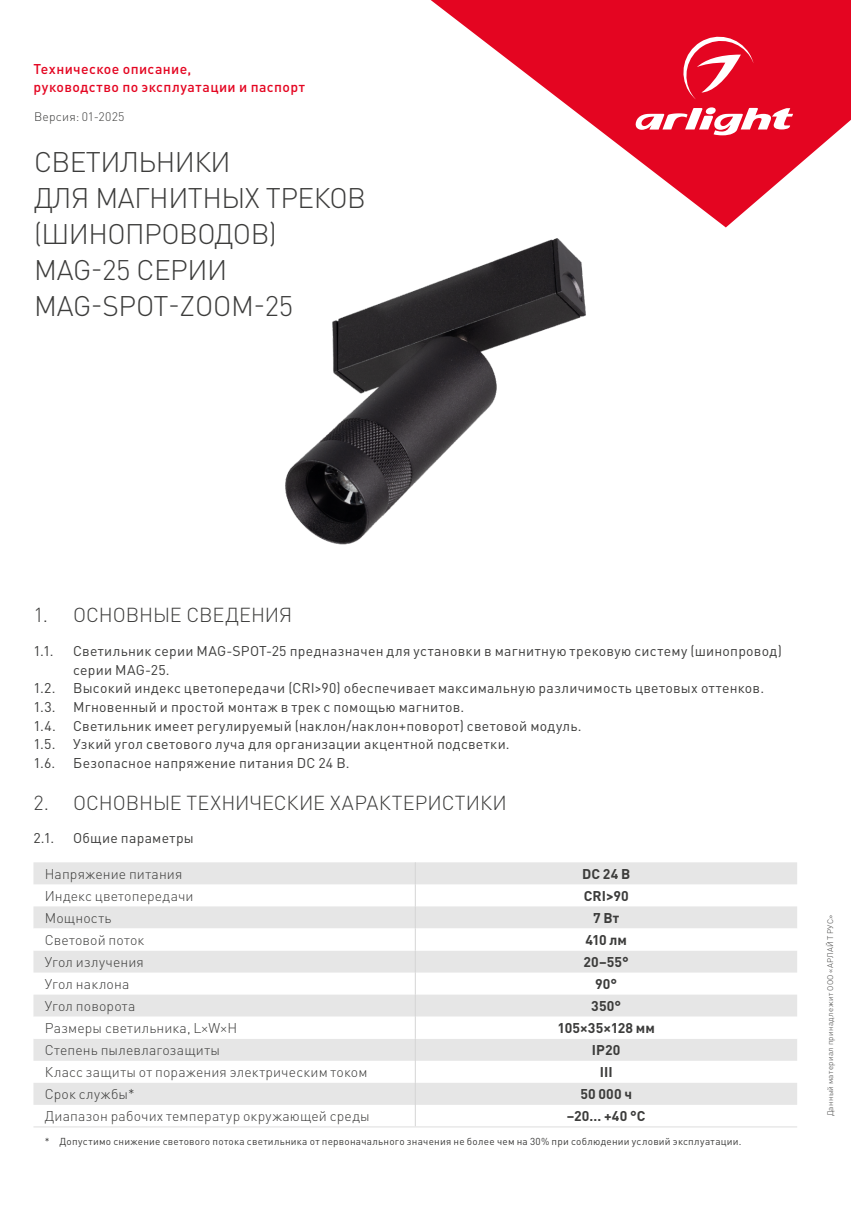
<style>
.page{position:relative;width:851px;height:1214px;background:#fff}
.page>*{position:absolute;margin:0;border:0;box-sizing:border-box;transform-origin:0 0}
.t1{font:300 28px/36px "DIN Pro";letter-spacing:-.02em;color:#3c3c3b}
.t2{font:300 20px "DIN Pro";letter-spacing:-.005em;color:#3c3c3b}
.t3{font:14px/18.8px "DIN Pro";letter-spacing:.02em;color:#3c3c3b}
.t4{font:300 14px "DIN Pro";letter-spacing:.01em;color:#3c3c3b}
.t5{font:700 14px "DIN Pro";letter-spacing:.01em;color:#3c3c3b}
.t6{font:500 14px/18px "DIN Pro";letter-spacing:.03em;color:#e40521}
.t7{font:300 12.2px "DIN Pro";letter-spacing:.015em;color:#3d3d3c}
.t8{font:10px "DIN Pro";letter-spacing:.025em;color:#3c3c3b}
.t9{font:300 8px "DIN Pro";letter-spacing:.04em;color:#3c3c3b}
</style>
<div class="page">
<svg style="left:430px;top:0;width:420px;height:227px;fill:#e40521"></svg>
<svg style="left:632px;top:107px;width:161px;height:31px"></svg>
<svg style="left:678px;top:32px;width:75px;height:67px;background:#e83047"></svg>
<svg style="left:33px;top:862px;width:764px;height:242px;fill:#e6e6e6"></svg>
<svg style="left:33px;top:928px;width:764px;height:110px"></svg>
<svg style="left:415px;top:862px;width:1px;height:264px"></svg>
<hr style="left:33px;top:1126px;width:382px;height:1px;background:#dedede">
<hr style="left:415px;top:1126px;width:382px;height:1px;background:#dedede">
<img style="left:285px;top:238px;width:301px;height:307px">
<p class="t6" style="left:34px;top:60px;width:273px">Техническое описание,<br>руководство по эксплуатации и паспорт</p>
<p class="t7" style="left:34px;top:108px;width:92px">Версия: 01-2025</p>
<h1 class="t1" style="left:34px;top:142px;width:333px">СВЕТИЛЬНИКИ<br>ДЛЯ МАГНИТНЫХ ТРЕКОВ (ШИНОПРОВОДОВ)<br>MAG-25 СЕРИИ<br>MAG-SPOT-ZOOM-25</h1>
<h2 class="t2" style="left:33px;top:601px;width:260px">1. ОСНОВНЫЕ СВЕДЕНИЯ</h2>
<p class="t3" style="left:33px;top:640px;width:22px">1.1.</p>
<p class="t3" style="left:73px;top:640px;width:710px">Светильник серии MAG-SPOT-25 предназначен для установки в магнитную трековую систему (шинопровод) серии MAG-25.</p>
<p class="t3" style="left:33px;top:678px;width:24px">1.2.</p>
<p class="t3" style="left:73px;top:678px;width:692px">Высокий индекс цветопередачи (CRI&gt;90) обеспечивает максимальную различимость цветовых оттенков.</p>
<p class="t3" style="left:33px;top:696px;width:24px">1.3.</p>
<p class="t3" style="left:33px;top:696px;width:549px;text-indent:40px">Мгновенный и простой монтаж в трек с помощью магнитов.<br>1.4. Светильник имеет регулируемый (наклон/наклон+поворот) световой модуль.<br>1.5.</p>
<p class="t3" style="left:73px;top:734px;width:438px">Узкий угол светового луча для организации акцентной подсветки.</p>
<p class="t3" style="left:33px;top:753px;width:23px">1.6.</p>
<p class="t3" style="left:73px;top:753px;width:278px">Безопасное напряжение питания DC 24 В.</p>
<h2 class="t2" style="left:33px;top:788px;width:475px">2. ОСНОВНЫЕ ТЕХНИЧЕСКИЕ ХАРАКТЕРИСТИКИ</h2>
<p class="t3" style="left:33px;top:827px;width:22px">2.1.</p>
<p class="t3" style="left:73px;top:827px;width:122px">Общие параметры</p>
<p class="t4" style="left:45px;top:864px;width:139px">Напряжение питания</p>
<p class="t5" style="left:582px;top:864px;width:50px">DC 24 В</p>
<p class="t4" style="left:45px;top:886px;width:150px">Индекс цветопередачи</p>
<p class="t5" style="left:583px;top:886px;width:46px">CRI&gt;90</p>
<p class="t4" style="left:45px;top:908px;width:68px">Мощность</p>
<p class="t5" style="left:593px;top:908px;width:28px">7 Вт</p>
<p class="t4" style="left:45px;top:930px;width:101px">Световой поток</p>
<p class="t5" style="left:585px;top:930px;width:43px">410 лм</p>
<p class="t4" style="left:45px;top:952px;width:101px">Угол излучения</p>
<p class="t5" style="left:583px;top:952px;width:47px">20–55°</p>
<p class="t4" style="left:45px;top:974px;width:86px">Угол наклона</p>
<p class="t5" style="left:595px;top:974px;width:24px">90°</p>
<p class="t4" style="left:45px;top:996px;width:92px">Угол поворота</p>
<p class="t5" style="left:591px;top:996px;width:31px">350°</p>
<p class="t4" style="left:45px;top:1018px;width:194px">Размеры светильника, L×W×H</p>
<p class="t5" style="left:557px;top:1018px;width:99px">105×35×128 мм</p>
<p class="t4" style="left:45px;top:1040px;width:177px">Степень пылевлагозащиты</p>
<p class="t5" style="left:592px;top:1040px;width:30px">IP20</p>
<p class="t4" style="left:45px;top:1062px;width:324px">Класс защиты от поражения электрическим током</p>
<p class="t5" style="left:599px;top:1062px;width:14px">III</p>
<p class="t4" style="left:45px;top:1084px;width:91px">Срок службы*</p>
<p class="t5" style="left:580px;top:1084px;width:53px">50 000 ч</p>
<p class="t4" style="left:45px;top:1106px;width:326px">Диапазон рабочих температур окружающей среды</p>
<p class="t5" style="left:567px;top:1106px;width:80px">−20… +40 °С</p>
<p class="t8" style="left:45px;top:1134px;width:698px">* Допустимо снижение светового потока светильника от первоначального значения не более чем на 30% при соблюдении условий эксплуатации.</p>
<p class="t9" style="left:824px;top:1116px;width:203px;rotate:-90deg">Данный материал принадлежит ООО «АРЛАЙТ РУС»</p>
</div>
